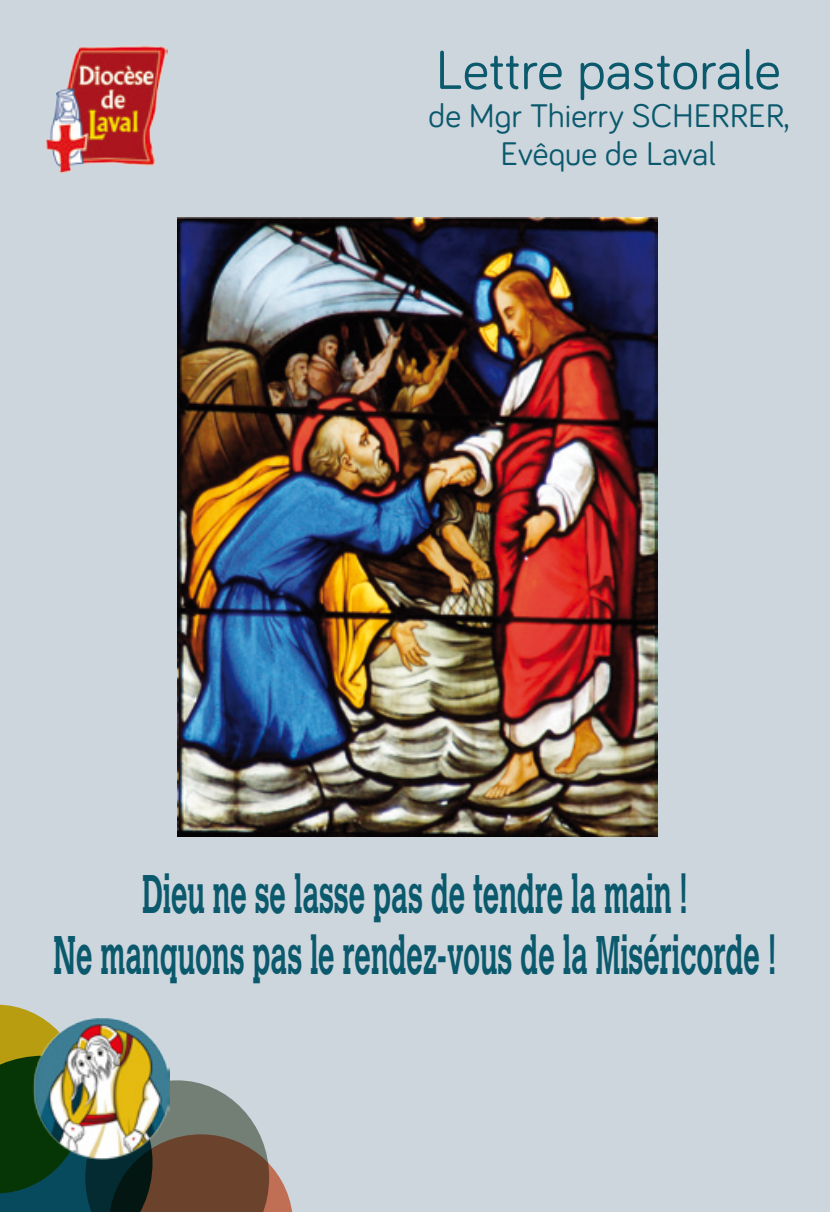
<style>
.page{position:relative;width:830px;height:1212px;background:#fff}
.page>*{position:absolute;margin:0;border:0;box-sizing:border-box;transform-origin:0 0}
.t1{font:56.25px "Bariol";color:#0a596c}
.t2{font:700 54px/60.8px "Calvert";color:#0a596c;text-align:center;scale:.53 1}
.t3{font:33.75px/38.2px "Bariol";color:#0a596c;text-align:center}
</style>
<div class="page">
<div style="left:0;top:0;width:829px;height:1212px;background:#cdd5dd"></div>
<svg style="left:0;top:1005px;width:292px;height:207px"></svg>
<img style="left:32px;top:1013px;width:137px;height:146px">
<img style="left:46px;top:46px;width:121px;height:127px">
<img style="left:177px;top:218px;width:480px;height:618px">
<p class="t1" style="left:435px;top:32px;width:346px">Lettre pastorale</p>
<p class="t3" style="left:428px;top:95px;width:362px">de Mgr Thierry SCHERRER,<br>Evêque de Laval</p>
<p class="t2" style="left:54px;top:863px;width:1364px">Dieu ne se lasse pas de tendre la main !<br>Ne manquons pas le rendez-vous de la Miséricorde !</p>
</div>
